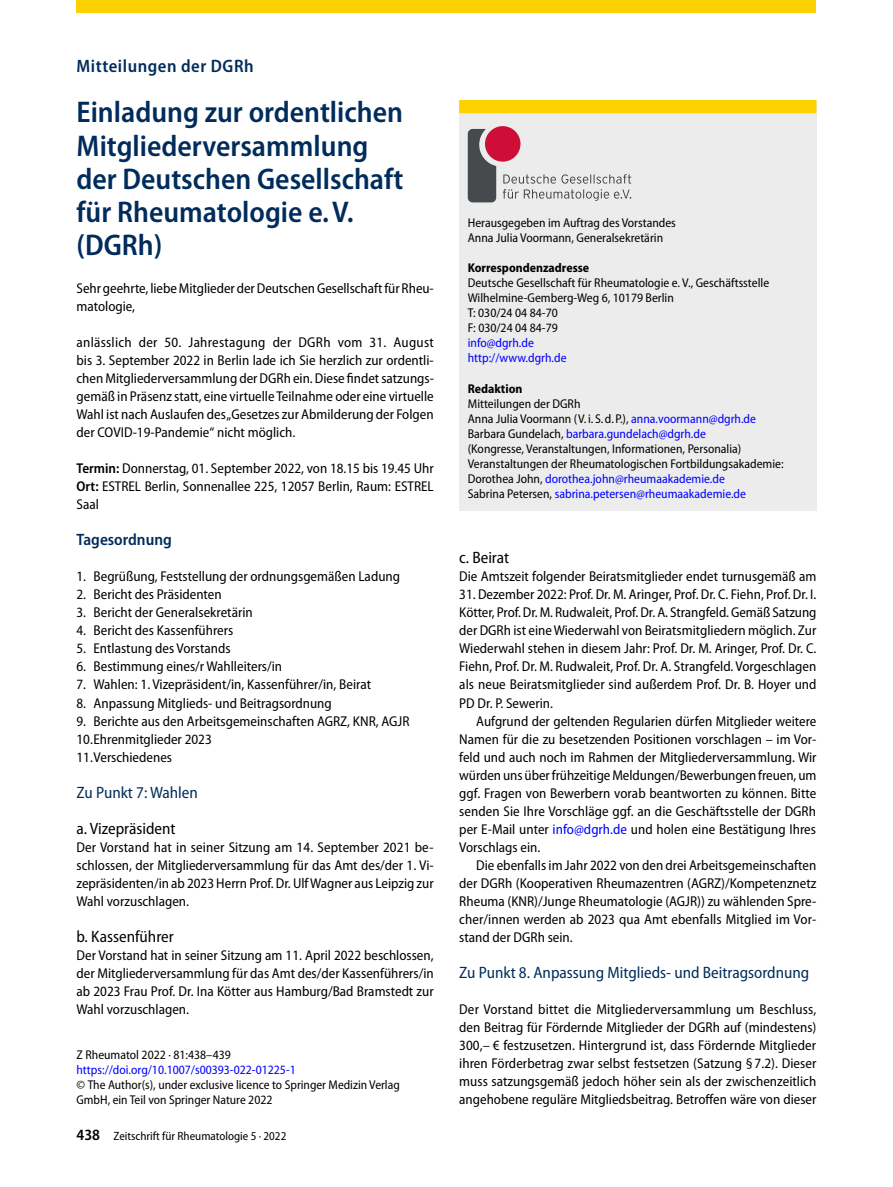
<style>
.page{position:relative;width:893px;height:1187px;background:#fff}
.page>*{position:absolute;margin:0;border:0;box-sizing:border-box;transform-origin:0 0}
.t1{font:600 semi-condensed 30px/33px "Myriad Pro";color:#002c5b}
.t2{font:600 semi-condensed 18px "Myriad Pro";letter-spacing:.03em;color:#002c5b}
.t3{font:semi-condensed 16.5px "Myriad Pro";color:#002c5b}
.t4{font:semi-condensed 16.5px "Myriad Pro";color:#000}
.t5{font:600 semi-condensed 16.5px "Myriad Pro";color:#002c5b}
.t6{font:semi-condensed 14.25px/18px "Myriad Pro";color:#000;text-align:justify}
.t7{font:semi-condensed 12.75px/15px "Myriad Pro";color:#000}
.t8{font:semi-condensed 12.75px/15px "Myriad Pro";color:#00f}
.t9{font:700 semi-condensed 12.75px "Myriad Pro";color:#000}
.t10{font:semi-condensed 12px "Myriad Pro";color:#000}
.s1{font-weight:600}
.s2{font-weight:600;font-size:15.75px}
.s3{color:#00f}
</style>
<div class="page">
<div style="left:77px;top:0;width:739px;height:13px;background:#fdd000"></div>
<div style="left:459px;top:100px;width:357px;height:410px;background:#ececec"></div>
<div style="left:459px;top:100px;width:357px;height:13px;background:#fdd000"></div>
<svg style="left:468px;top:129px;width:28px;height:73px"></svg>
<div style="left:485px;top:126px;width:35px;height:36px;background:#cd0e37;border-radius:50%"></div>
<svg style="left:503px;top:174px;width:128px;height:27px"></svg>
<p class="t2" style="left:77px;top:56px;width:179px">Mitteilungen der DGRh</p>
<h1 class="t1" style="left:77px;top:96px;width:328px">Einladung zur ordentlichen<br>Mitgliederversammlung der Deutschen Gesellschaft für Rheumatologie e.V. (DGRh)</h1>
<p class="t6" style="left:77px;top:280px;width:359px">Sehr geehrte, liebe Mitglieder der Deutschen Gesellschaft für Rheu&shy;matologie,</p>
<p class="t6" style="left:77px;top:334px;width:359px">anlässlich der 50. Jahrestagung der DGRh vom 31. August bis 3. September 2022 in Berlin lade ich Sie herzlich zur ordentli&shy;chen Mitgliederversammlung der DGRh ein. Diese findet satzungs&shy;gemäß in Präsenz statt, eine virtuelle Teilnahme oder eine virtuelle Wahl ist nach Auslaufen des „Gesetzes zur Abmilderung der Folgen der COVID-19-Pandemie“ nicht möglich.</p>
<p class="t6" style="left:77px;top:460px;width:359px"><span class="s1">Termin:</span> Donnerstag, 01. September 2022, von 18.15 bis 19.45 Uhr <span class="s1">Ort:</span> ESTREL Berlin, Sonnenallee 225, 12057 Berlin, Raum: ESTREL Saal</p>
<p class="t5" style="left:77px;top:530px;width:97px">Tagesordnung</p>
<p class="t6" style="left:77px;top:568px;width:325px">1. Begrüßung, Feststellung der ordnungsgemäßen Ladung</p>
<p class="t6" style="left:77px;top:586px;width:147px">2. Bericht des Präsidenten</p>
<p class="t6" style="left:77px;top:604px;width:178px">3. Bericht der Generalsekretärin</p>
<p class="t6" style="left:77px;top:622px;width:158px">4. Bericht des Kassenführers</p>
<p class="t6" style="left:77px;top:640px;width:156px">5. Entlastung des Vorstands</p>
<p class="t6" style="left:77px;top:658px;width:207px">6. Bestimmung eines/r Wahlleiters/in</p>
<p class="t6" style="left:77px;top:676px;width:296px">7. Wahlen: 1. Vizepräsident/in, Kassenführer/in, Beirat</p>
<p class="t6" style="left:77px;top:694px;width:257px">8. Anpassung Mitglieds- und Beitragsordnung</p>
<p class="t6" style="left:77px;top:712px;width:334px;text-align:left">9. Berichte aus den Arbeitsgemeinschaften AGRZ, KNR, AGJR<br>10.Ehrenmitglieder 2023<br>11.Verschiedenes</p>
<p class="t3" style="left:77px;top:783px;width:123px">Zu Punkt 7: Wahlen</p>
<p class="t4" style="left:77px;top:819px;width:101px">a. Vizepräsident</p>
<p class="t6" style="left:77px;top:838px;width:359px">Der Vorstand hat in seiner Sitzung am 14. September 2021 be&shy;schlossen, der Mitgliederversammlung für das Amt des/der 1. Vi&shy;zepräsidenten/in ab 2023 Herrn Prof. Dr. Ulf Wagner aus Leipzig zur Wahl vorzuschlagen.</p>
<p class="t4" style="left:77px;top:927px;width:99px">b. Kassenführer</p>
<p class="t6" style="left:77px;top:946px;width:359px">Der Vorstand hat in seiner Sitzung am 11. April 2022 beschlossen, der Mitgliederversammlung für das Amt des/der Kassenführers/in ab 2023 Frau Prof. Dr. Ina Kötter aus Hamburg/Bad Bramstedt zur Wahl vorzuschlagen.</p>
<p class="t7" style="left:77px;top:1047px;width:156px">Z Rheumatol 2022 · 81:438–439</p>
<p class="t8" style="left:77px;top:1062px;width:221px">https://doi.org/10.1007/s00393-022-01225-1</p>
<p class="t7" style="left:77px;top:1077px;width:325px">© The Author(s), under exclusive licence to Springer Medizin Verlag<br>GmbH, ein Teil von Springer Nature 2022</p>
<p class="t10" style="left:77px;top:1129px;width:211px"><span class="s2">438</span> Zeitschrift für Rheumatologie 5 · 2022</p>
<p class="t7" style="left:468px;top:216px;width:210px">Herausgegeben im Auftrag des Vorstandes<br>Anna Julia Voormann, Generalsekretärin</p>
<p class="t9" style="left:468px;top:261px;width:123px">Korrespondenzadresse</p>
<p class="t7" style="left:468px;top:276px;width:303px">Deutsche Gesellschaft für Rheumatologie e. V., Geschäftsstelle Wilhelmine-Gemberg-Weg 6, 10179 Berlin<br>T: 030/24 04 84-70<br>F: 030/24 04 84-79</p>
<p class="t8" style="left:468px;top:336px;width:100px">info@dgrh.de http://www.dgrh.de</p>
<p class="t9" style="left:468px;top:381px;width:56px">Redaktion</p>
<p class="t7" style="left:468px;top:396px;width:317px">Mitteilungen der DGRh<br>Anna Julia Voormann (V. i. S.d. P.), <span class="s3">anna.voormann@dgrh.de </span>Barbara Gundelach, <span class="s3">barbara.gundelach@dgrh.de<br></span>(Kongresse, Veranstaltungen, Informationen, Personalia)<br>Veranstaltungen der Rheumatologischen Fortbildungsakademie:<br>Dorothea John, <span class="s3">dorothea.john@rheumaakademie.de<br></span>Sabrina Petersen, <span class="s3">sabrina.petersen@rheumaakademie.de</span></p>
<p class="t4" style="left:459px;top:549px;width:51px">c. Beirat</p>
<p class="t6" style="left:459px;top:568px;width:359px">Die Amtszeit folgender Beiratsmitglieder endet turnusgemäß am</p>
<p class="t6" style="left:459px;top:586px;width:359px">31. Dezember 2022: Prof. Dr. M. Aringer, Prof. Dr. C. Fiehn, Prof. Dr. I.<br>Kötter, Prof. Dr. M. Rudwaleit, Prof. Dr. A. Strangfeld. Gemäß Satzung der DGRh ist eine Wiederwahl von Beiratsmitgliedern möglich. Zur Wiederwahl stehen in diesem Jahr: Prof. Dr. M. Aringer, Prof. Dr. C.<br>Fiehn, Prof. Dr. M. Rudwaleit, Prof. Dr. A. Strangfeld. Vorgeschlagen als neue Beiratsmitglieder sind außerdem Prof. Dr. B. Hoyer und PD Dr. P. Sewerin.</p>
<p class="t6" style="left:459px;top:712px;width:359px;text-indent:17px">Aufgrund der geltenden Regularien dürfen Mitglieder weitere Namen für die zu besetzenden Positionen vorschlagen – im Vor&shy;feld und auch noch im Rahmen der Mitgliederversammlung. Wir würden uns über frühzeitige Meldungen/Bewerbungen freuen, um ggf. Fragen von Bewerbern vorab beantworten zu können. Bitte senden Sie Ihre Vorschläge ggf. an die Geschäftsstelle der DGRh per E-Mail unter <span class="s3">info@dgrh.de</span> und holen eine Bestätigung Ihres Vorschlags ein.</p>
<p class="t6" style="left:459px;top:856px;width:359px;text-indent:17px">Die ebenfalls im Jahr 2022 von den drei Arbeitsgemeinschaften der DGRh (Kooperativen Rheumazentren (AGRZ)/Kompetenznetz Rheuma (KNR)/Junge Rheumatologie (AGJR)) zu wählenden Spre&shy;cher/innen werden ab 2023 qua Amt ebenfalls Mitglied im Vor&shy;stand der DGRh sein.</p>
<p class="t3" style="left:459px;top:963px;width:352px">Zu Punkt 8. Anpassung Mitglieds- und Beitragsordnung</p>
<p class="t6" style="left:459px;top:1000px;width:359px">Der Vorstand bittet die Mitgliederversammlung um Beschluss, den Beitrag für Fördernde Mitglieder der DGRh auf (mindestens)<br>300,– € festzusetzen. Hintergrund ist, dass Fördernde Mitglieder ihren Förderbetrag zwar selbst festsetzen (Satzung § 7.2). Dieser muss satzungsgemäß jedoch höher sein als der zwischenzeitlich angehobene reguläre Mitgliedsbeitrag. Betroffen wäre von dieser</p>
</div>
